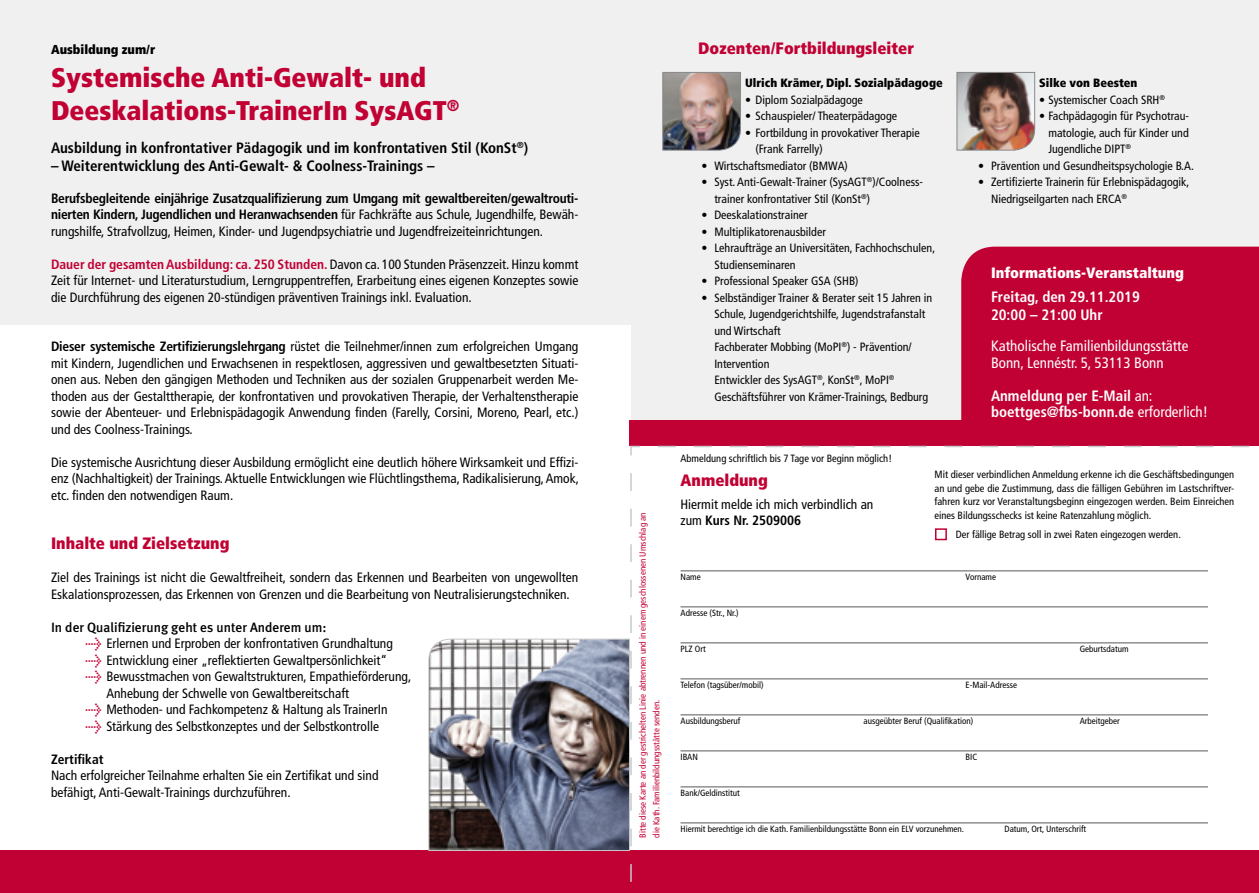
<style>
.page{position:relative;width:1259px;height:893px;background:#fff}
.page>*{position:absolute;margin:0;border:0;box-sizing:border-box;transform-origin:0 0}
.t1{font:900 condensed 27px/33px "Frutiger";color:#c10033}
.t2{font:900 condensed 16.5px "Frutiger";color:#c10033}
.t3{font:700 condensed 15px "Frutiger";color:#000}
.t4{font:700 condensed 15px/18px "Frutiger";color:#fff}
.t5{font:condensed 15px/16.5px "Frutiger";color:#fff}
.t6{font:900 condensed 15px "Frutiger";color:#fff}
.t7{font:condensed 13.5px/16.5px "Frutiger";color:#000;text-align:justify}
.t8{font:700 condensed 13.5px/16.5px "Frutiger";letter-spacing:-.02em;color:#000;text-align:justify}
.t9{font:500 13.5px "Meta Plus";color:#000}
.t10{font:700 condensed 13.5px "Frutiger";color:#000}
.t11{font:900 condensed 12.9px "Frutiger";color:#000}
.t12{font:condensed 12px/16.5px "Frutiger";color:#000}
.t13{font:900 condensed 12px "Frutiger";color:#000}
.t14{font:condensed 10.5px/13.5px "Frutiger";color:#000;text-align:justify}
.t15{font:condensed 9px "Frutiger";color:#000}
.t16{font:condensed 9px/13.5px "Frutiger";color:#c10033}
.s1{font-weight:400}
.s2{font-weight:700;color:#c10033}
.s3{font-weight:700}
.s4{font-family:"Meta Plus";font-weight:500;font-stretch:normal;color:#c10033}
.s5{font-weight:900}
</style>
<div class="page">
<div style="left:0;top:0;width:1259px;height:324px;background:#f0f0f1"></div>
<div style="left:632px;top:65px;width:627px;height:355px;background:#f0f0f1"></div>
<div style="left:961px;top:247px;width:298px;height:173px;background:#c10033"></div>
<div style="left:0;top:850px;width:1259px;height:43px;background:#c10033"></div>
<div style="left:629px;top:420px;width:630px;height:26px;background:#c10033"></div>
<img style="left:662px;top:72px;width:79px;height:79px">
<img style="left:956px;top:72px;width:79px;height:79px">
<svg style="left:428px;top:638px;width:201px;height:213px;background:#84858f"></svg>
<svg style="left:629px;top:445px;width:620px;height:437px"></svg>
<p class="t11" style="left:51px;top:42px;width:106px">Ausbildung zum/r</p>
<h1 class="t1" style="left:51px;top:61px;width:410px">Systemische Anti-Gewalt- und<br>Deeskalations-TrainerIn SysAGT<sup>®</sup></h1>
<p class="t3" style="left:51px;top:139px;width:478px">Ausbildung in konfrontativer Pädagogik und im konfrontativen Stil (KonSt<sup>®</sup>)</p>
<p class="t3" style="left:51px;top:156px;width:385px">– Weiterentwicklung des Anti-Gewalt- &amp; Coolness-Trainings –</p>
<p class="t8" style="left:51px;top:190px;width:529px">Berufsbegleitende einjährige Zusatzqualifizierung zum Umgang mit gewaltbereiten/gewaltrouti&shy;nierten Kindern, Jugendlichen und Heranwachsenden <span class="s1">für Fachkräfte aus Schule, Jugendhilfe, Bewäh&shy;rungshilfe, Strafvollzug, Heimen, Kinder- und Jugendpsychiatrie und Jugendfreizeiteinrichtungen.</span></p>
<p class="t7" style="left:51px;top:256px;width:529px"><span class="s2">Dauer der gesamten Ausbildung: ca. 250 Stunden.</span> Davon ca. 100 Stunden Präsenzzeit. Hinzu kommt Zeit für Internet- und Literaturstudium, Lerngruppentreffen, Erarbeitung eines eigenen Konzeptes sowie die Durchführung des eigenen 20-stündigen präventiven Trainings inkl. Evaluation.</p>
<p class="t7" style="left:51px;top:338px;width:529px"><span class="s3">Dieser systemische Zertifizierungslehrgang</span> rüstet die Teilnehmer/innen zum erfolgreichen Umgang mit Kindern, Jugendlichen und Erwachsenen in respektlosen, aggressiven und gewaltbesetzten Situati&shy;onen aus. Neben den gängigen Methoden und Techniken aus der sozialen Gruppenarbeit werden Me&shy;thoden aus der Gestalttherapie, der konfrontativen und provokativen Therapie, der Verhaltenstherapie sowie der Abenteuer- und Erlebnispädagogik Anwendung finden (Farelly, Corsini, Moreno, Pearl, etc.) und des Coolness-Trainings.</p>
<p class="t7" style="left:51px;top:454px;width:529px">Die systemische Ausrichtung dieser Ausbildung ermöglicht eine deutlich höhere Wirksamkeit und Effizi&shy;enz (Nachhaltigkeit) der Trainings. Aktuelle Entwicklungen wie Flüchtlingsthema, Radikalisierung, Amok, etc. finden den notwendigen Raum.</p>
<p class="t2" style="left:51px;top:533px;width:180px">Inhalte und Zielsetzung</p>
<p class="t7" style="left:51px;top:569px;width:529px">Ziel des Trainings ist nicht die Gewaltfreiheit, sondern das Erkennen und Bearbeiten von ungewollten<br>Eskalationsprozessen, das Erkennen von Grenzen und die Bearbeitung von Neutralisierungstechniken.</p>
<p class="t9" style="left:51px;top:619px;width:277px">In der Qualifizierung geht es unter Anderem um:</p>
<p class="t7" style="left:85px;top:635px;width:309px"><span class="s4">&gt;</span> Erlernen und Erproben der konfrontativen Grundhaltung</p>
<p class="t7" style="left:85px;top:652px;width:304px"><span class="s4">&gt;</span> Entwicklung einer „reflektierten Gewaltpersönlichkeit“</p>
<p class="t7" style="left:85px;top:668px;width:328px"><span class="s4">&gt;</span> Bewusstmachen von Gewaltstrukturen, Empathieförderung,</p>
<p class="t7" style="left:106px;top:685px;width:244px">Anhebung der Schwelle von Gewaltbereitschaft</p>
<p class="t7" style="left:85px;top:701px;width:304px"><span class="s4">&gt;</span> Methoden- und Fachkompetenz &amp; Haltung als TrainerIn</p>
<p class="t7" style="left:85px;top:718px;width:295px"><span class="s4">&gt;</span> Stärkung des Selbstkonzeptes und der Selbstkontrolle</p>
<p class="t10" style="left:51px;top:751px;width:54px">Zertifikat</p>
<p class="t7" style="left:51px;top:767px;width:329px">Nach erfolgreicher Teilnahme erhalten Sie ein Zertifikat und sind befähigt, Anti-Gewalt-Trainings durchzuführen.</p>
<p class="t16" style="left:636px;top:838px;width:327px;rotate:-90deg">Bitte diese Karte an der gestrichelten Linie abtrennen und in einem geschlossenen Umschlag an die Kath. Familienbildungsstätte senden.</p>
<p class="t2" style="left:698px;top:38px;width:217px">Dozenten/Fortbildungsleiter</p>
<p class="t13" style="left:745px;top:76px;width:199px">Ulrich Krämer, Dipl. Sozialpädagoge</p>
<p class="t12" style="left:745px;top:91px;width:119px"><span class="s5">•</span> Diplom Sozialpädagoge</p>
<p class="t12" style="left:745px;top:108px;width:154px"><span class="s5">•</span> Schauspieler/ Theaterpädagoge</p>
<p class="t12" style="left:755px;top:124px;width:166px;text-indent:-11px"><span class="s5">•</span> Fortbildung in provokativer Therapie (Frank Farrelly)</p>
<p class="t12" style="left:701px;top:157px;width:148px"><span class="s5">•</span> Wirtschaftsmediator (BMWA)</p>
<p class="t12" style="left:714px;top:174px;width:210px;text-indent:-13px"><span class="s5">•</span> Syst. Anti-Gewalt-Trainer (SysAGT<sup>®</sup>)/Coolness&shy;trainer konfrontativer Stil (KonSt<sup>®</sup>)</p>
<p class="t12" style="left:701px;top:207px;width:108px"><span class="s5">•</span> Deeskalationstrainer</p>
<p class="t12" style="left:701px;top:223px;width:126px"><span class="s5">•</span> Multiplikatorenausbilder</p>
<p class="t12" style="left:714px;top:240px;width:222px;text-indent:-13px"><span class="s5">•</span> Lehraufträge an Universitäten, Fachhochschulen,<br>Studienseminaren</p>
<p class="t12" style="left:701px;top:273px;width:158px"><span class="s5">•</span> Professional Speaker GSA (SHB)</p>
<p class="t12" style="left:714px;top:289px;width:219px;text-indent:-13px"><span class="s5">•</span> Selbständiger Trainer &amp; Berater seit 15 Jahren in Schule, Jugendgerichtshilfe, Jugendstrafanstalt und Wirtschaft<br>Fachberater Mobbing (MoPI<sup>®</sup>) - Prävention/ Intervention<br>Entwickler des SysAGT<sup>®</sup>, KonSt<sup>®</sup>, MoPI<sup>® </sup>Geschäftsführer von Krämer-Trainings, Bedburg</p>
<p class="t13" style="left:1039px;top:76px;width:100px">Silke von Beesten</p>
<p class="t12" style="left:1039px;top:91px;width:127px"><span class="s5">•</span> Systemischer Coach SRH<sup>®</sup></p>
<p class="t12" style="left:1048px;top:108px;width:142px;text-align:justify;text-indent:-9px"><span class="s5">•</span> Fachpädagogin für Psychotrau&shy;matologie, auch für Kinder und Jugendliche DIPT<sup>®</sup></p>
<p class="t12" style="left:978px;top:157px;width:217px"><span class="s5">•</span> Prävention und Gesundheitspsychologie B.A.</p>
<p class="t12" style="left:991px;top:174px;width:200px;text-indent:-13px"><span class="s5">•</span> Zertifizierte Trainerin für Erlebnispädagogik,<br>Niedrigseilgarten nach ERCA<sup>®</sup></p>
<p class="t6" style="left:991px;top:263px;width:194px">Informations-Veranstaltung</p>
<p class="t4" style="left:991px;top:288px;width:150px">Freitag, den 29.11.2019<br>20:00 – 21:00 Uhr</p>
<p class="t5" style="left:991px;top:338px;width:199px">Katholische Familienbildungsstätte<br>Bonn, Lennéstr. 5, 53113 Bonn</p>
<p class="t4" style="left:991px;top:387px;width:219px;line-height:16.5px">Anmeldung per E-Mail <span class="s1">an: </span>boettges@fbs-bonn.de <span class="s1">erforderlich!</span></p>
<p class="t14" style="left:680px;top:451px;width:213px">Abmeldung schriftlich bis 7 Tage vor Beginn möglich!</p>
<p class="t2" style="left:680px;top:470px;width:89px">Anmeldung</p>
<p class="t7" style="left:680px;top:496px;width:194px">Hiermit melde ich mich verbindlich an zum <span class="s3">Kurs Nr. 2509006</span></p>
<p class="t14" style="left:934px;top:468px;width:301px">Mit dieser verbindlichen Anmeldung erkenne ich die Geschäftsbedingungen an und gebe die Zustimmung, dass die fälligen Gebühren im Lastschriftver&shy;fahren kurz vor Veranstaltungsbeginn eingezogen werden. Beim Einreichen eines Bildungsschecks ist keine Ratenzahlung möglich.</p>
<p class="t14" style="left:955px;top:528px;width:227px">Der fällige Betrag soll in zwei Raten eingezogen werden.</p>
<p class="t15" style="left:680px;top:571px;width:22px">Name</p>
<p class="t15" style="left:965px;top:571px;width:32px">Vorname</p>
<p class="t15" style="left:680px;top:607px;width:60px">Adresse (Str., Nr.)</p>
<p class="t15" style="left:680px;top:643px;width:27px">PLZ Ort</p>
<p class="t15" style="left:1079px;top:643px;width:50px">Geburtsdatum</p>
<p class="t15" style="left:680px;top:679px;width:84px">Telefon (tagsüber/mobil)</p>
<p class="t15" style="left:965px;top:679px;width:53px">E-Mail-Adresse</p>
<p class="t15" style="left:680px;top:715px;width:61px">Ausbildungsberuf</p>
<p class="t15" style="left:863px;top:715px;width:111px">ausgeübter Beruf (Qualifikation)</p>
<p class="t15" style="left:1079px;top:715px;width:42px">Arbeitgeber</p>
<p class="t15" style="left:680px;top:751px;width:19px">IBAN</p>
<p class="t15" style="left:965px;top:751px;width:13px">BIC</p>
<p class="t15" style="left:680px;top:787px;width:61px">Bank/Geldinstitut</p>
<p class="t15" style="left:680px;top:823px;width:285px">Hiermit berechtige ich die Kath. Familienbildungsstätte Bonn ein ELV vorzunehmen.</p>
<p class="t15" style="left:1004px;top:823px;width:83px">Datum, Ort, Unterschrift</p>
</div>
